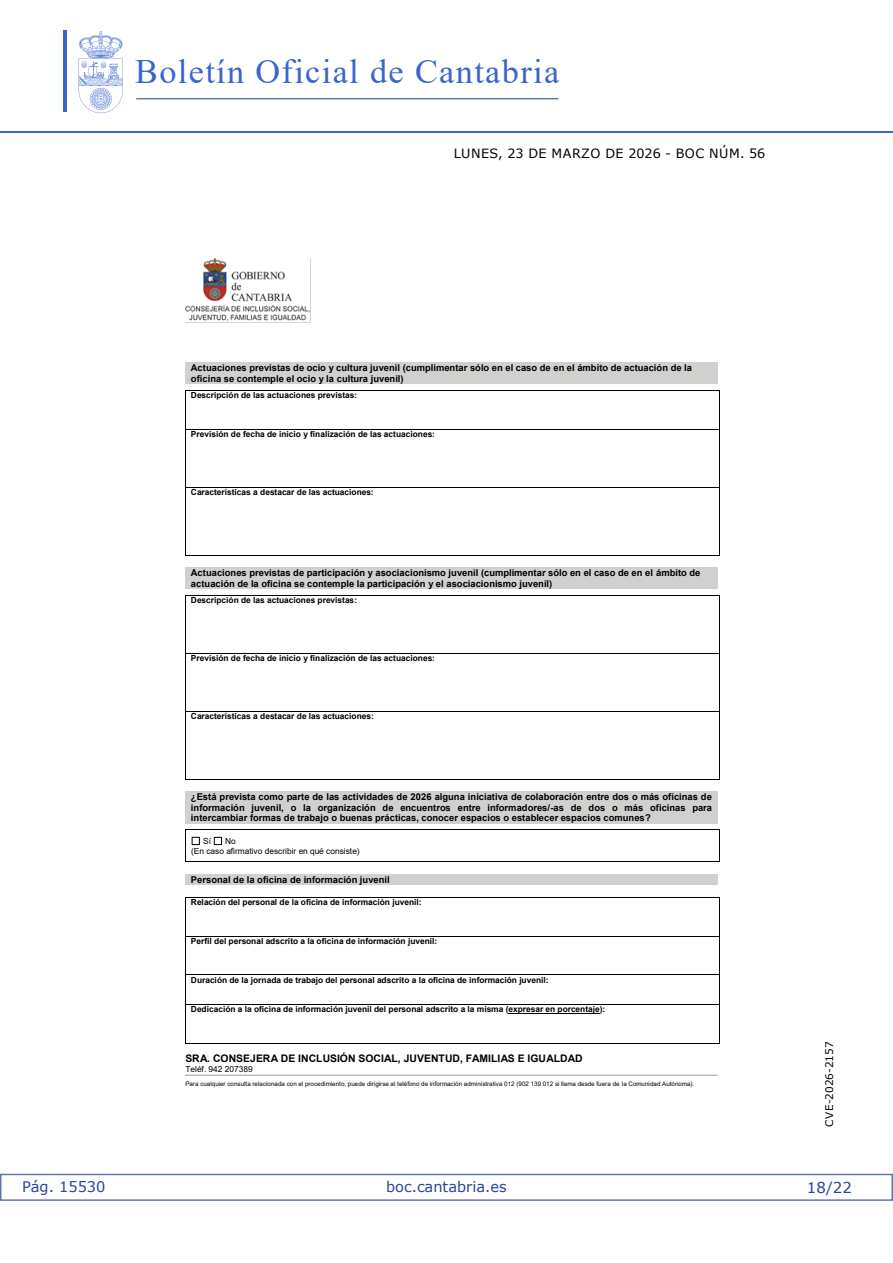
<style>
.page{position:relative;width:893px;height:1263px;background:#fff}
.page>*{position:absolute;margin:0;border:0;box-sizing:border-box;transform-origin:0 0}
.t1{font:34.2px "Times New Roman";letter-spacing:.04em;color:#3a66cc}
.t2{font:15px "Verdana 2";color:#27459e}
.t3{font:14.55px "Verdana 2";color:#27459e}
.t4{font:12.75px "Verdana 2";letter-spacing:.035em;color:#000}
.t5{font:10.5px "Verdana 2";color:#000}
.t6{font:700 10.35px "Arial";color:#000}
.t7{font:700 9.45px/10.8px "Arial";color:#000}
.t8{font:700 8.4px "Arial";color:#000}
.t9{font:8.4px/9.6px "Arial";letter-spacing:-.005em;color:#000}
.t10{font:6.3px "Arial";letter-spacing:.005em;color:#000}
</style>
<div class="page">
<hr style="left:0;top:132px;width:893px;height:1px;background:#3a66cc">
<hr style="left:136px;top:99px;width:422px;height:1px;background:#2a4993">
<svg style="left:79px;top:31px;width:44px;height:82px"></svg>
<hr style="left:63px;top:30px;width:4px;height:82px;background:#3a66cc">
<div style="left:0;top:1174px;width:893px;height:27px;border:1px solid #5e73ae"></div>
<img style="left:185px;top:258px;width:126px;height:65px">
<hr style="left:185px;top:1075px;width:532px;height:1px;background:#9c9c9b">
<div style="left:185px;top:362px;width:533px;height:22px;background:#d0d0cf"></div>
<hr style="left:186px;top:390px;width:533px;height:1px;background:#000">
<hr style="left:185px;top:391px;width:1px;height:38px;background:#000">
<hr style="left:719px;top:391px;width:1px;height:38px;background:#000">
<hr style="left:186px;top:429px;width:533px;height:1px;background:#000">
<hr style="left:185px;top:429px;width:1px;height:58px;background:#000">
<hr style="left:719px;top:429px;width:1px;height:58px;background:#000">
<hr style="left:186px;top:487px;width:533px;height:1px;background:#000">
<hr style="left:185px;top:488px;width:1px;height:67px;background:#000">
<hr style="left:186px;top:555px;width:533px;height:1px;background:#000">
<hr style="left:719px;top:488px;width:1px;height:67px;background:#000">
<div style="left:185px;top:567px;width:533px;height:22px;background:#d0d0cf"></div>
<hr style="left:186px;top:595px;width:533px;height:1px;background:#000">
<hr style="left:185px;top:595px;width:1px;height:58px;background:#000">
<hr style="left:719px;top:595px;width:1px;height:58px;background:#000">
<hr style="left:186px;top:653px;width:533px;height:1px;background:#000">
<hr style="left:185px;top:653px;width:1px;height:58px;background:#000">
<hr style="left:719px;top:653px;width:1px;height:58px;background:#000">
<hr style="left:186px;top:711px;width:533px;height:1px;background:#000">
<hr style="left:185px;top:712px;width:1px;height:67px;background:#000">
<hr style="left:186px;top:779px;width:533px;height:1px;background:#000">
<hr style="left:719px;top:712px;width:1px;height:67px;background:#000">
<div style="left:185px;top:791px;width:533px;height:33px;background:#d0d0cf"></div>
<div style="left:192px;top:837px;width:8px;height:8px;border:1px solid #000"></div>
<div style="left:214px;top:837px;width:8px;height:8px;border:1px solid #000"></div>
<hr style="left:186px;top:830px;width:533px;height:1px;background:#000">
<hr style="left:185px;top:830px;width:1px;height:31px;background:#000">
<hr style="left:186px;top:861px;width:533px;height:1px;background:#000">
<hr style="left:719px;top:830px;width:1px;height:31px;background:#000">
<div style="left:185px;top:874px;width:533px;height:11px;background:#d0d0cf"></div>
<hr style="left:186px;top:897px;width:533px;height:1px;background:#000">
<hr style="left:185px;top:897px;width:1px;height:39px;background:#000">
<hr style="left:719px;top:897px;width:1px;height:39px;background:#000">
<hr style="left:186px;top:936px;width:533px;height:1px;background:#000">
<hr style="left:185px;top:936px;width:1px;height:38px;background:#000">
<hr style="left:719px;top:936px;width:1px;height:38px;background:#000">
<hr style="left:186px;top:974px;width:533px;height:1px;background:#000">
<hr style="left:508px;top:1013px;width:92px;height:1px;background:#000">
<svg style="left:185px;top:974px;width:1px;height:30px"></svg>
<hr style="left:186px;top:1004px;width:533px;height:1px;background:#000">
<svg style="left:719px;top:974px;width:1px;height:30px"></svg>
<hr style="left:185px;top:1004px;width:1px;height:39px;background:#000">
<hr style="left:186px;top:1043px;width:533px;height:1px;background:#000">
<hr style="left:719px;top:1004px;width:1px;height:39px;background:#000">
<h1 class="t1" style="left:135px;top:47px;width:425px">Boletín Oficial de Cantabria</h1>
<h3 class="t4" style="left:454px;top:144px;width:313px">LUNES, 23 DE MARZO DE 2026 - BOC NÚM. 56</h3>
<p class="t7" style="left:191px;top:362px;width:503px">Actuaciones previstas de ocio y cultura juvenil (cumplimentar sólo en el caso de en el ámbito de actuación de la oficina se contemple el ocio y la cultura juvenil)</p>
<p class="t8" style="left:191px;top:389px;width:168px">Descripción de las actuaciones previstas:</p>
<p class="t8" style="left:191px;top:428px;width:246px">Previsión de fecha de inicio y finalización de las actuaciones:</p>
<p class="t8" style="left:191px;top:486px;width:184px">Características a destacar de las actuaciones:</p>
<p class="t7" style="left:191px;top:567px;width:511px">Actuaciones previstas de participación y asociacionismo juvenil (cumplimentar sólo en el caso de en el ámbito de actuación de la oficina se contemple la participación y el asociacionismo juvenil)</p>
<p class="t8" style="left:191px;top:594px;width:168px">Descripción de las actuaciones previstas:</p>
<p class="t8" style="left:191px;top:652px;width:246px">Previsión de fecha de inicio y finalización de las actuaciones:</p>
<p class="t8" style="left:191px;top:710px;width:184px">Características a destacar de las actuaciones:</p>
<p class="t7" style="left:191px;top:791px;width:523px;text-align:justify">¿Está prevista como parte de las actividades de 2026 alguna iniciativa de colaboración entre dos o más oficinas de información juvenil, o la organización de encuentros entre informadores/-as de dos o más oficinas para intercambiar formas de trabajo o buenas prácticas, conocer espacios o establecer espacios comunes?</p>
<p class="t9" style="left:203px;top:836px;width:9px">Sí</p>
<p class="t9" style="left:191px;top:836px;width:170px;text-indent:34px">No<br>(En caso afirmativo describir en qué consiste)</p>
<p class="t7" style="left:191px;top:874px;width:200px">Personal de la oficina de información juvenil</p>
<p class="t8" style="left:191px;top:896px;width:232px">Relación del personal de la oficina de información juvenil:</p>
<p class="t8" style="left:191px;top:935px;width:248px">Perfil del personal adscrito a la oficina de información juvenil:</p>
<p class="t8" style="left:191px;top:974px;width:359px">Duración de la jornada de trabajo del personal adscrito a la oficina de información juvenil:</p>
<p class="t8" style="left:191px;top:1003px;width:416px">Dedicación a la oficina de información juvenil del personal adscrito a la misma (expresar en porcentaje):</p>
<p class="t6" style="left:185px;top:1051px;width:399px">SRA. CONSEJERA DE INCLUSIÓN SOCIAL, JUVENTUD, FAMILIAS E IGUALDAD</p>
<p class="t9" style="left:185px;top:1064px;width:69px">Teléf. 942 207389</p>
<p class="t10" style="left:185px;top:1079px;width:511px">Para cualquier consulta relacionada con el procedimiento, puede dirigirse al teléfono de información administrativa 012 (902 139 012 si llama desde fuera de la Comunidad Autónoma).</p>
<h3 class="t3" style="left:22px;top:1177px;width:85px">Pág. 15530</h3>
<h3 class="t3" style="left:386px;top:1177px;width:122px">boc.cantabria.es</h3>
<p class="t5" style="left:822px;top:1126px;width:87px;rotate:-90deg">CVE-2026-2157</p>
<h2 class="t2" style="left:807px;top:1177px;width:46px">18/22</h2>
</div>
